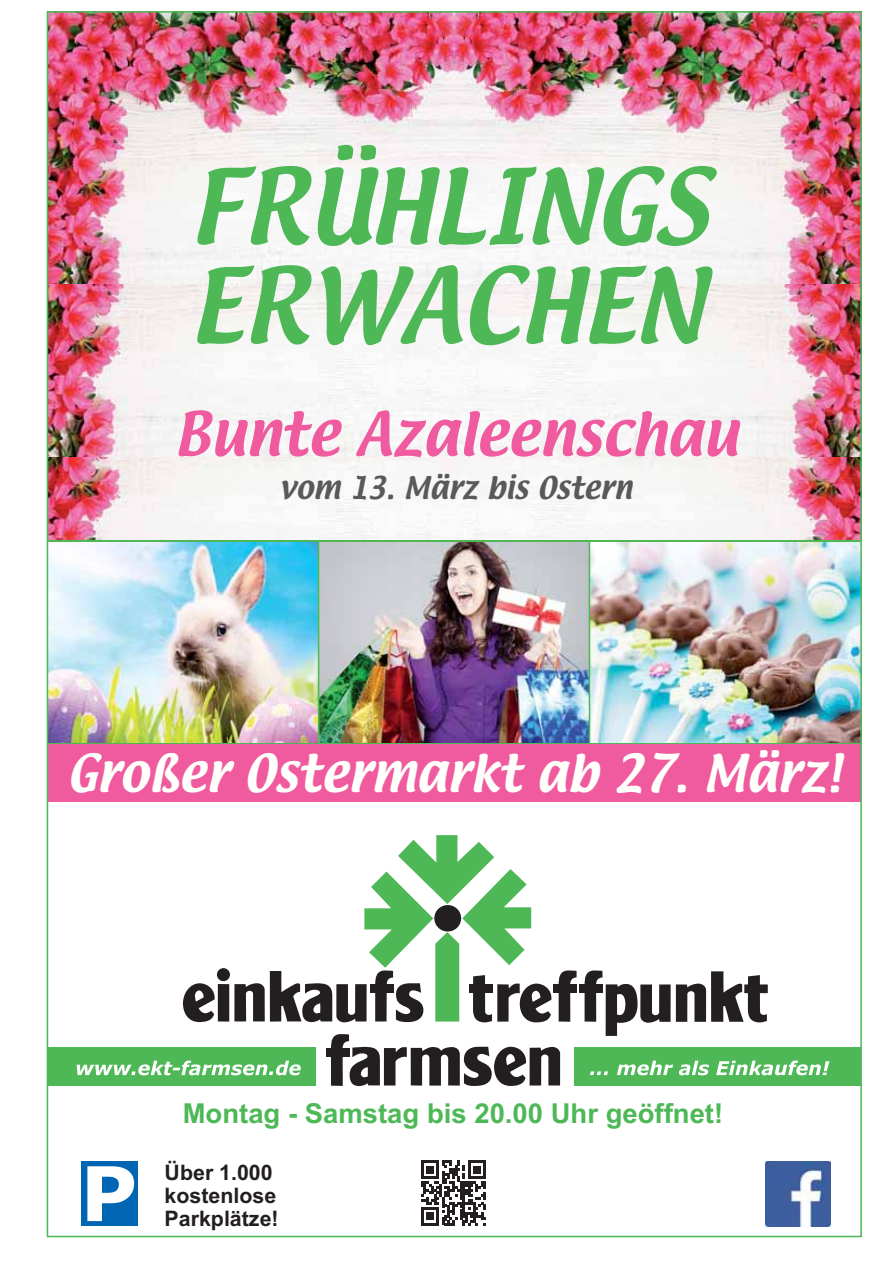
<style>
.page{position:relative;width:893px;height:1265px;background:#fff}
.page>*{position:absolute;margin:0;border:0;box-sizing:border-box;transform-origin:0 0}
.t1{font:91.5px/99.1px "Textile";color:#4eb857}
.t2{font:53.4px "Textile";color:#ef5b9e}
.t3{font:45.75px "Textile";color:#fffffb}
.t4{font:700 27.45px "Arial";color:#4eb857}
.t5{font:27.45px "Textile";color:#58595b}
.t6{font:700 21.3px/23px "Arial";color:#231f20}
</style>
<div class="page">
<img style="left:47px;top:11px;width:815px;height:1226px">
<h1 class="t1" style="left:189px;top:163px;width:520px">FRÜHLINGS<br>ERWACHEN</h1>
<h2 class="t2" style="left:174px;top:406px;width:565px">Bunte Azaleenschau</h2>
<p class="t5" style="left:280px;top:473px;width:354px">vom 13. März bis Ostern</p>
<h3 class="t3" style="left:67px;top:750px;width:775px">Großer Ostermarkt ab 27. März!</h3>
<p class="t4" style="left:183px;top:1097px;width:542px">Montag - Samstag bis 20.00 Uhr geöffnet!</p>
<p class="t6" style="left:165px;top:1161px;width:115px">Über 1.000 kostenlose<br>Parkplätze!</p>
</div>
